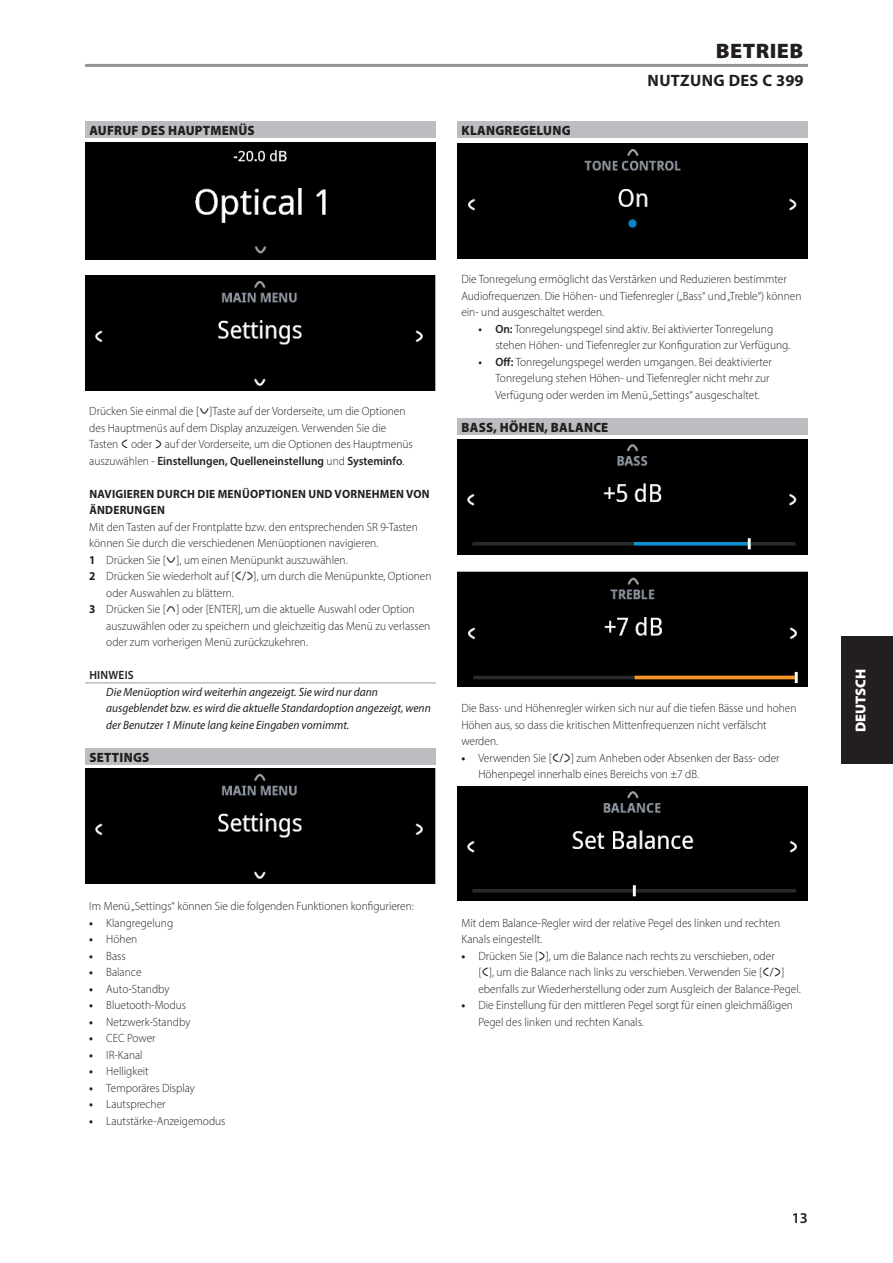
<style>
.page{position:relative;width:893px;height:1263px;background:#fff}
.page>*{position:absolute;margin:0;border:0;box-sizing:border-box;transform-origin:0 0}
.Body_copy_-_header{font:900 21px "Myriad Pro";letter-spacing:.02em;color:#231f20;scale:1.05 1}
.Body_copy_-_header-2{font:700 16.5px "Myriad Pro";letter-spacing:.02em;color:#231f20}
.Misc_-_page_number{font:600 15px "Myriad Pro";color:#231f20}
.t1{font:900 14.4px "Myriad Pro";color:#fff}
.Body_copy_-_sub-sect{font:900 13.5px "Myriad Pro";letter-spacing:.02em;color:#231f20;scale:.95 1}
.Body_copy_-_indent_1{font:300 12px/16.5px "Myriad Pro";color:#231f20;scale:.95 1}
.Body_copy_-_normal{font:300 12px/16.5px "Myriad Pro";color:#231f20;scale:.95 1}
.Body_copy_-_indent_2{font:300 12px/16.5px "Myriad Pro";color:#231f20;scale:.95 1}
.Body_copy_-_note{font:italic 12px/16.5px "Myriad Pro";color:#231f20;scale:.95 1}
.Body_copy_-_sub-sect-2{font:700 12px/16.5px "Myriad Pro";letter-spacing:.02em;color:#231f20;scale:.95 1}
.Body_copy_-_note_hea{font:600 12px "Myriad Pro";letter-spacing:.02em;color:#231f20;scale:.95 1}
.s1{font-weight:600}
.s2{font-weight:700}
</style>
<div class="page">
<div style="left:842px;top:637px;width:51px;height:127px;background:#231f20"></div>
<div style="left:85px;top:121px;width:351px;height:17px;background:#bcbdc0"></div>
<hr style="left:85px;top:682px;width:351px;height:2px;background:#bcbdc0">
<div style="left:85px;top:748px;width:351px;height:17px;background:#bcbdc0"></div>
<div style="left:457px;top:121px;width:351px;height:17px;background:#bcbdc0"></div>
<div style="left:457px;top:418px;width:351px;height:17px;background:#bcbdc0"></div>
<hr style="left:85px;top:64px;width:723px;height:3px;background:#939598">
<div style="left:85px;top:143px;width:351px;height:116px;background:#000"></div>
<div style="left:85px;top:276px;width:351px;height:115px;background:#000"></div>
<div style="left:85px;top:769px;width:351px;height:114px;background:#000"></div>
<div style="left:457px;top:144px;width:351px;height:114px;background:#000"></div>
<div style="left:457px;top:440px;width:351px;height:114px;background:#000"></div>
<div style="left:457px;top:572px;width:351px;height:114px;background:#000"></div>
<img style="left:457px;top:786px;width:351px;height:115px">
<p class="Body_copy_-_sub-sect" style="left:89px;top:121px;width:176px">AUFRUF DES HAUPTMENÜS</p>
<p class="Body_copy_-_sub-sect" style="left:461px;top:121px;width:116px">KLANGREGELUNG</p>
<p class="Body_copy_-_header" style="left:716px;top:37px;width:85px">BETRIEB</p>
<p class="Body_copy_-_header-2" style="left:648px;top:70px;width:158px">NUTZUNG DES C 399</p>
<p class="Body_copy_-_normal" style="left:89px;top:403px;width:342px">Drücken Sie einmal die [ ]Taste auf der Vorderseite, um die Optionen des Hauptmenüs auf dem Display anzuzeigen. Verwenden Sie die Tasten oder ▲ auf der Vorderseite, um die Optionen des Hauptmenüs auszuwählen - <span class="s1">Einstellungen, Quelleneinstellung</span> und <span class="s1">Systeminfo</span>.</p>
<p class="Body_copy_-_sub-sect-2" style="left:89px;top:485px;width:360px">NAVIGIEREN DURCH DIE MENÜOPTIONEN UND VORNEHMEN VON<br>ÄNDERUNGEN</p>
<p class="Body_copy_-_normal" style="left:89px;top:518px;width:347px">Mit den Tasten auf der Frontplatte bzw. den entsprechenden SR 9-Tasten können Sie durch die verschiedenen Menüoptionen navigieren.</p>
<p class="Body_copy_-_indent_1" style="left:89px;top:551px;width:274px"><span class="s2">1</span> Drücken Sie [ ], um einen Menüpunkt auszuwählen.</p>
<p class="Body_copy_-_indent_1" style="left:106px;top:568px;width:344px;text-indent:-17px"><span class="s2">2</span> Drücken Sie wiederholt auf [ ▲], um durch die Menüpunkte, Optionen oder Auswahlen zu blättern.</p>
<p class="Body_copy_-_indent_1" style="left:106px;top:601px;width:343px;text-indent:-17px"><span class="s2">3</span> Drücken Sie [ ] oder [ENTER], um die aktuelle Auswahl oder Option auszuwählen oder zu speichern und gleichzeitig das Menü zu verlassen oder zum vorherigen Menü zurückzukehren.</p>
<p class="Body_copy_-_note_hea" style="left:89px;top:667px;width:48px">HINWEIS</p>
<p class="Body_copy_-_note" style="left:106px;top:683px;width:343px">Die Menüoption wird weiterhin angezeigt. Sie wird nur dann ausgeblendet bzw. es wird die aktuelle Standardoption angezeigt, wenn der Benutzer 1 Minute lang keine Eingaben vornimmt.</p>
<p class="Body_copy_-_sub-sect" style="left:89px;top:748px;width:65px">SETTINGS</p>
<p class="Body_copy_-_normal" style="left:461px;top:271px;width:359px">Die Tonregelung ermöglicht das Verstärken und Reduzieren bestimmter<br>Audiofrequenzen. Die Höhen- und Tiefenregler („Bass“ und „Treble“) können ein- und ausgeschaltet werden.</p>
<p class="Body_copy_-_indent_2" style="left:495px;top:320px;width:312px;text-indent:-17px"><span class="s1">• On:</span> Tonregelungspegel sind aktiv. Bei aktivierter Tonregelung stehen Höhen- und Tiefenregler zur Konfiguration zur Verfügung.</p>
<p class="Body_copy_-_indent_2" style="left:495px;top:353px;width:292px;text-indent:-17px"><span class="s1">• Off:</span> Tonregelungspegel werden umgangen. Bei deaktivierter<br>Tonregelung stehen Höhen- und Tiefenregler nicht mehr zur<br>Verfügung oder werden im Menü „Settings“ ausgeschaltet.</p>
<p class="Body_copy_-_sub-sect" style="left:461px;top:418px;width:156px">BASS, HÖHEN, BALANCE</p>
<p class="Body_copy_-_normal" style="left:461px;top:700px;width:354px">Die Bass- und Höhenregler wirken sich nur auf die tiefen Bässe und hohen<br>Höhen aus, so dass die kritischen Mittenfrequenzen nicht verfälscht werden.</p>
<p class="Body_copy_-_indent_1" style="left:478px;top:749px;width:319px;text-indent:-17px"><span class="s2">•</span> Verwenden Sie [ ▲] zum Anheben oder Absenken der Bass- oder<br>Höhenpegel innerhalb eines Bereichs von ±7 dB.</p>
<p class="Body_copy_-_normal" style="left:89px;top:898px;width:343px">Im Menü „Settings“ können Sie die folgenden Funktionen konfigurieren:</p>
<p class="Body_copy_-_indent_1" style="left:89px;top:914px;width:90px"><span class="s2">•</span> Klangregelung</p>
<p class="Body_copy_-_indent_1" style="left:89px;top:931px;width:52px"><span class="s2">•</span> Höhen</p>
<p class="Body_copy_-_indent_1" style="left:89px;top:947px;width:40px"><span class="s2">•</span> Bass</p>
<p class="Body_copy_-_indent_1" style="left:89px;top:964px;width:57px"><span class="s2">•</span> Balance</p>
<p class="Body_copy_-_indent_1" style="left:89px;top:980px;width:86px"><span class="s2">•</span> Auto-Standby</p>
<p class="Body_copy_-_indent_1" style="left:89px;top:997px;width:104px"><span class="s2">•</span> Bluetooth-Modus</p>
<p class="Body_copy_-_indent_1" style="left:89px;top:1013px;width:108px"><span class="s2">•</span> Netzwerk-Standby</p>
<p class="Body_copy_-_indent_1" style="left:89px;top:1030px;width:71px"><span class="s2">•</span> CEC Power</p>
<p class="Body_copy_-_indent_1" style="left:89px;top:1046px;width:58px"><span class="s2">•</span> IR-Kanal</p>
<p class="Body_copy_-_indent_1" style="left:89px;top:1063px;width:64px"><span class="s2">•</span> Helligkeit</p>
<p class="Body_copy_-_indent_1" style="left:89px;top:1079px;width:113px"><span class="s2">•</span> Temporäres Display</p>
<p class="Body_copy_-_indent_1" style="left:89px;top:1096px;width:82px"><span class="s2">•</span> Lautsprecher</p>
<p class="Body_copy_-_indent_1" style="left:89px;top:1112px;width:145px"><span class="s2">•</span> Lautstärke-Anzeigemodus</p>
<p class="Body_copy_-_normal" style="left:461px;top:914px;width:337px">Mit dem Balance-Regler wird der relative Pegel des linken und rechten<br>Kanals eingestellt.</p>
<p class="Body_copy_-_indent_1" style="left:478px;top:947px;width:341px;text-indent:-17px"><span class="s2">•</span> Drücken Sie [▲], um die Balance nach rechts zu verschieben, oder<br>[ ], um die Balance nach links zu verschieben. Verwenden Sie [ ▲] ebenfalls zur Wiederherstellung oder zum Ausgleich der Balance-Pegel.</p>
<p class="Body_copy_-_indent_1" style="left:478px;top:997px;width:333px;text-indent:-17px"><span class="s2">•</span> Die Einstellung für den mittleren Pegel sorgt für einen gleichmäßigen<br>Pegel des linken und rechten Kanals.</p>
<p class="Misc_-_page_number" style="left:792px;top:1208px;width:18px">13</p>
<p class="t1" style="left:851px;top:732px;width:65px;rotate:-90deg">DEUTSCH</p>
</div>
